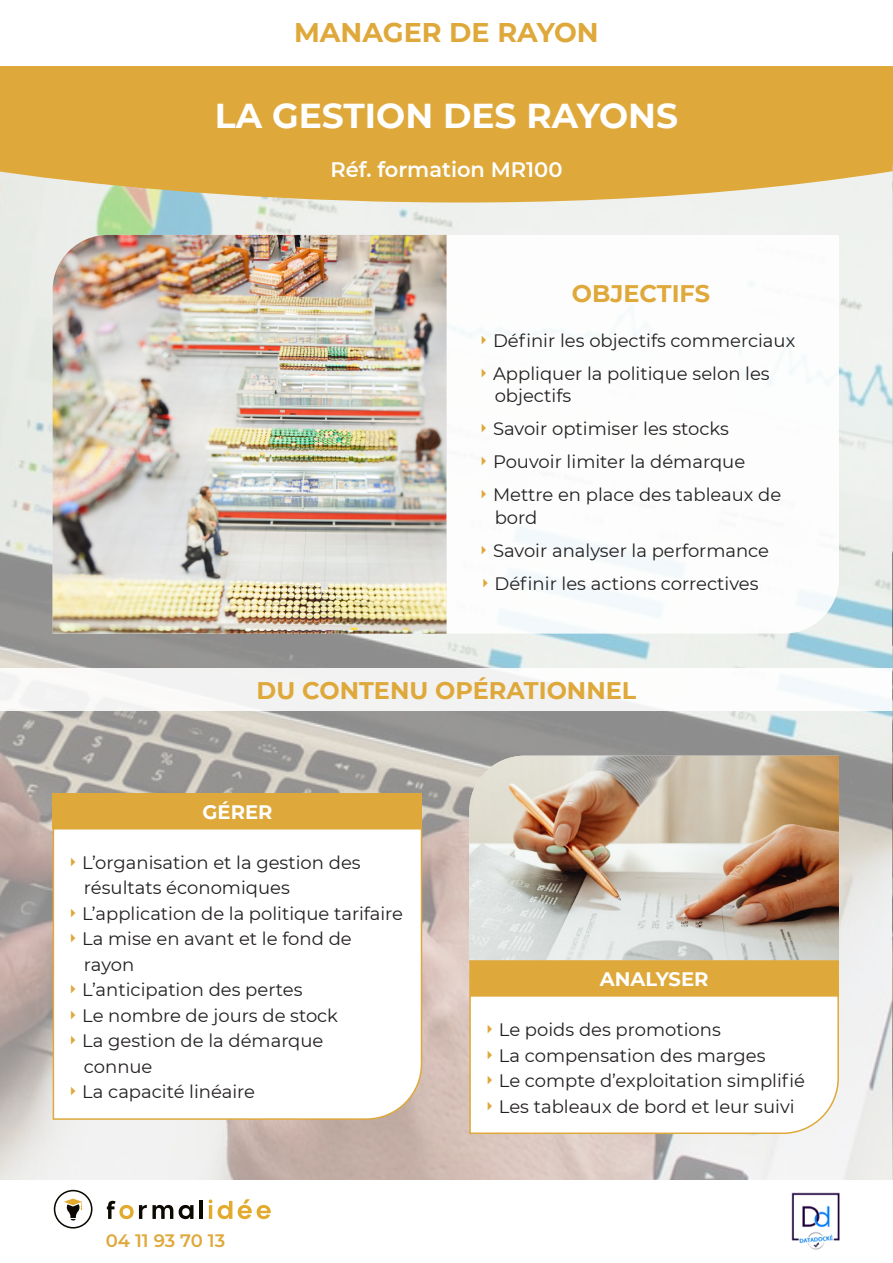
<style>
.page{position:relative;width:893px;height:1263px;background:#fff}
.page>*{position:absolute;margin:0;border:0;box-sizing:border-box;transform-origin:0 0}
.t1{font:700 34.5px "Montserrat";color:#fff}
.t2{font:700 27px "Montserrat";color:#dfa83a}
.t3{font:700 24px "Montserrat";color:#dfa83a}
.t4{font:600 21px "Montserrat";color:#fff}
.t5{font:700 19.5px "Montserrat";color:#fff}
.t6{font:18px "Montserrat";color:#231f20}
.t7{font:600 18px "Montserrat";color:#dfa83a}
</style>
<div class="page">
<img style="left:0;top:242px;width:893px;height:937px">
<svg style="left:0;top:66px;width:893px;height:176px;background:#e0b965"></svg>
<div style="left:0;top:668px;width:893px;height:43px;background:#f3f4f3"></div>
<svg style="left:446px;top:235px;width:393px;height:399px"></svg>
<img style="left:53px;top:235px;width:393px;height:399px">
<div style="left:469px;top:960px;width:370px;height:34px;background:#dfa83a"></div>
<svg style="left:469px;top:994px;width:371px;height:141px"></svg>
<img style="left:469px;top:756px;width:370px;height:204px">
<div style="left:53px;top:794px;width:369px;height:33px;background:#dfa83a"></div>
<svg style="left:52px;top:827px;width:371px;height:293px"></svg>
<img style="left:791px;top:1192px;width:49px;height:58px">
<svg style="left:179px;top:1205px;width:15px;height:14px"></svg>
<hr style="left:199px;top:1201px;width:4px;height:18px;background:#0b0900">
<svg style="left:209px;top:1199px;width:23px;height:20px"></svg>
<svg style="left:238px;top:1199px;width:33px;height:20px"></svg>
<svg style="left:107px;top:1201px;width:66px;height:18px"></svg>
<svg style="left:54px;top:1190px;width:38px;height:38px"></svg>
<svg style="left:482px;top:335px;width:4px;height:9px"></svg>
<svg style="left:482px;top:368px;width:4px;height:9px"></svg>
<svg style="left:482px;top:424px;width:4px;height:9px"></svg>
<svg style="left:482px;top:457px;width:4px;height:9px"></svg>
<svg style="left:482px;top:490px;width:4px;height:9px"></svg>
<svg style="left:482px;top:545px;width:4px;height:9px"></svg>
<svg style="left:483px;top:578px;width:5px;height:9px"></svg>
<svg style="left:488px;top:1024px;width:4px;height:9px"></svg>
<svg style="left:488px;top:1050px;width:4px;height:9px"></svg>
<svg style="left:488px;top:1075px;width:4px;height:9px"></svg>
<svg style="left:488px;top:1101px;width:4px;height:9px"></svg>
<svg style="left:71px;top:857px;width:4px;height:9px"></svg>
<svg style="left:71px;top:908px;width:4px;height:9px"></svg>
<svg style="left:71px;top:934px;width:4px;height:9px"></svg>
<svg style="left:71px;top:985px;width:4px;height:9px"></svg>
<svg style="left:71px;top:1010px;width:4px;height:9px"></svg>
<svg style="left:71px;top:1036px;width:4px;height:9px"></svg>
<svg style="left:71px;top:1087px;width:4px;height:9px"></svg>
<p class="t2" style="left:294px;top:13px;width:306px">MANAGER DE RAYON</p>
<p class="t1" style="left:215px;top:91px;width:465px">LA GESTION DES RAYONS</p>
<p class="t4" style="left:330px;top:155px;width:233px">Réf. formation MR100</p>
<p class="t3" style="left:572px;top:276px;width:140px">OBJECTIFS</p>
<p class="t6" style="left:493px;top:328px;width:304px">Définir les objectifs commerciaux</p>
<p class="t6" style="left:493px;top:361px;width:278px">Appliquer la politique selon les</p>
<p class="t6" style="left:495px;top:384px;width:78px">objectifs</p>
<p class="t6" style="left:493px;top:417px;width:237px">Savoir optimiser les stocks</p>
<p class="t6" style="left:493px;top:450px;width:254px">Pouvoir limiter la démarque</p>
<p class="t6" style="left:493px;top:483px;width:290px">Mettre en place des tableaux de</p>
<p class="t6" style="left:495px;top:505px;width:44px">bord</p>
<p class="t6" style="left:493px;top:538px;width:278px">Savoir analyser la performance</p>
<p class="t6" style="left:494px;top:571px;width:266px">Définir les actions correctives</p>
<p class="t3" style="left:257px;top:673px;width:381px">DU CONTENU OPÉRATIONNEL</p>
<p class="t5" style="left:203px;top:798px;width:71px">GÉRER</p>
<p class="t6" style="left:82px;top:850px;width:280px">L’organisation et la gestion des</p>
<p class="t6" style="left:84px;top:876px;width:207px">résultats économiques</p>
<p class="t6" style="left:82px;top:901px;width:323px">L’application de la politique tarifaire</p>
<p class="t6" style="left:82px;top:927px;width:271px">La mise en avant et le fond de</p>
<p class="t6" style="left:84px;top:952px;width:52px">rayon</p>
<p class="t6" style="left:82px;top:978px;width:222px">L’anticipation des pertes</p>
<p class="t6" style="left:82px;top:1003px;width:257px">Le nombre de jours de stock</p>
<p class="t6" style="left:82px;top:1029px;width:243px">La gestion de la démarque</p>
<p class="t6" style="left:84px;top:1054px;width:70px">connue</p>
<p class="t6" style="left:82px;top:1080px;width:174px">La capacité linéaire</p>
<p class="t7" style="left:106px;top:1228px;width:121px">04 11 93 70 13</p>
<p class="t5" style="left:600px;top:965px;width:110px">ANALYSER</p>
<p class="t6" style="left:499px;top:1017px;width:224px">Le poids des promotions</p>
<p class="t6" style="left:499px;top:1043px;width:268px">La compensation des marges</p>
<p class="t6" style="left:499px;top:1068px;width:308px">Le compte d’exploitation simplifié</p>
<p class="t6" style="left:499px;top:1094px;width:297px">Les tableaux de bord et leur suivi</p>
</div>
